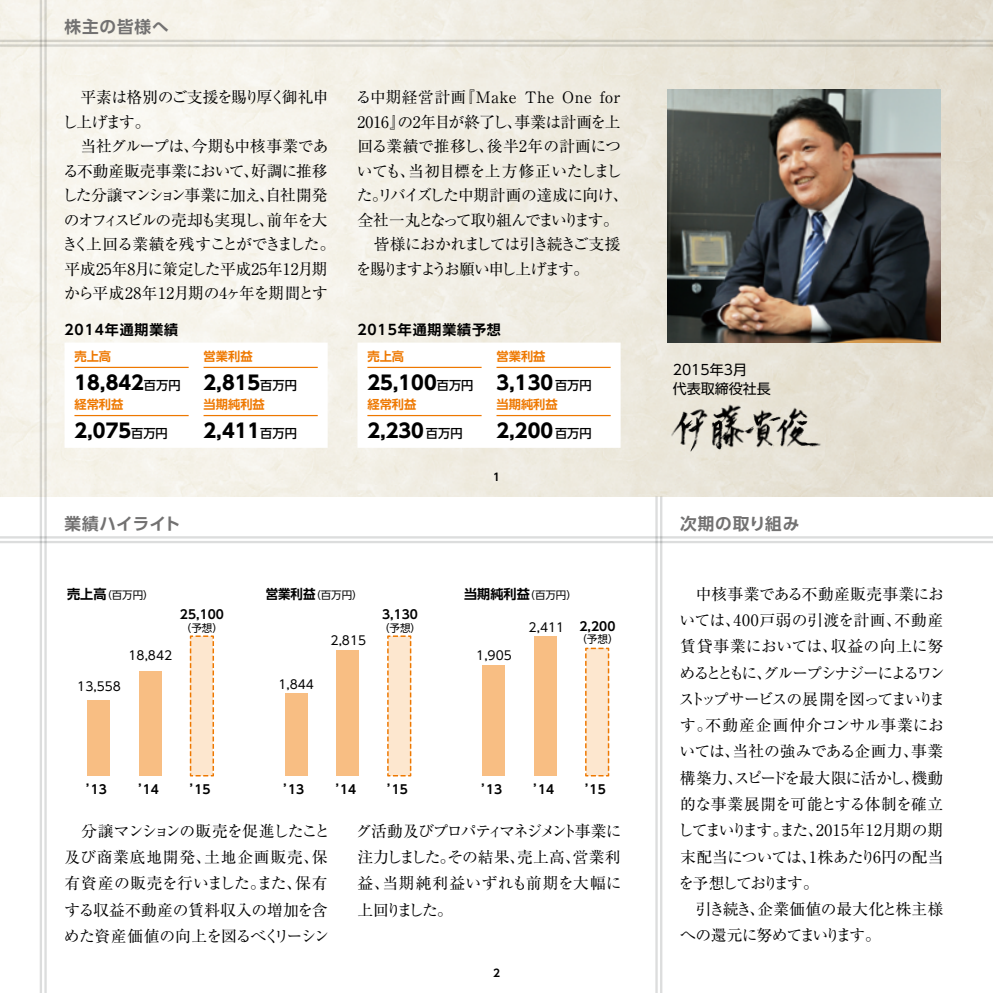
<style>
.page{position:relative;width:993px;height:993px;background:#fff}
.page>*{position:absolute;margin:0;border:0;box-sizing:border-box;transform-origin:0 0}
.t1{font:700 19.25px "UD Shin Go Pro";color:#000}
.t2{font:700 16.62px "UD Shin Go Pro De";letter-spacing:.05em;color:#727171}
.t3{font:700 16.62px "UD Shin Go Pro De";letter-spacing:.01em;color:#727171}
.t4{font:15.75px/26.2px "Ryumin Pro";letter-spacing:-.04em;color:#000}
.t5{font:15.75px/26.2px "Ryumin Pro";color:#000}
.t6{font:700 14px "UD Shin Go Pro De";letter-spacing:.06em;color:#000}
.t7{font:14px/19.2px "UD Shin Go Pro";color:#000}
.t8{font:700 13.12px "UD Shin Go Pro De";color:#000}
.t9{font:700 12.25px "UD Shin Go Pro De";color:#000}
.t10{font:12.25px "UD Shin Go Pro";color:#000}
.t11{font:700 12.25px "UD Shin Go Pro De";color:#ee7800}
.t12{font:10.5px "UD Shin Go Pro";letter-spacing:-.005em;color:#000}
.t13{font:700 10.5px "UD Shin Go Pro De";color:#000}
.s1{font-weight:500;font-size:12.25px}
.s2{font-family:"UD Shin Go Pro De";font-weight:700;font-size:13.12px}
.s3{font-family:"UD Shin Go Pro";font-weight:400;font-size:10.5px}
.s4{font-family:"UD Shin Go Pro De";font-weight:700}
</style>
<div class="page">
<img style="left:0;top:0;width:992px;height:496px">
<svg style="left:64px;top:342px;width:263px;height:105px"></svg>
<hr style="left:74px;top:366px;width:115px;height:2px;background:#ee7800">
<hr style="left:203px;top:366px;width:114px;height:2px;background:#ee7800">
<hr style="left:74px;top:415px;width:115px;height:1px;background:#ee7800">
<hr style="left:203px;top:415px;width:114px;height:1px;background:#ee7800">
<svg style="left:357px;top:342px;width:263px;height:105px"></svg>
<hr style="left:367px;top:366px;width:114px;height:2px;background:#ee7800">
<hr style="left:496px;top:366px;width:114px;height:2px;background:#ee7800">
<hr style="left:367px;top:415px;width:114px;height:1px;background:#ee7800">
<hr style="left:496px;top:415px;width:114px;height:1px;background:#ee7800">
<img style="left:668px;top:401px;width:156px;height:55px">
<hr style="left:0;top:44px;width:992px;height:3px;background:#dcdddd">
<hr style="left:0;top:40px;width:992px;height:2px;background:#dcdddd">
<hr style="left:44px;top:0;width:3px;height:496px;background:#dcdddd">
<hr style="left:40px;top:0;width:2px;height:496px;background:#dcdddd">
<img style="left:667px;top:89px;width:273px;height:253px">
<div style="left:87px;top:700px;width:23px;height:75px;background:#f8be83"></div>
<div style="left:139px;top:670px;width:23px;height:105px;background:#f8be83"></div>
<svg style="left:189px;top:635px;width:25px;height:142px;background:#fbdebf"></svg>
<div style="left:284px;top:693px;width:23px;height:82px;background:#f8be83"></div>
<div style="left:336px;top:650px;width:23px;height:125px;background:#f8be83"></div>
<svg style="left:387px;top:635px;width:25px;height:142px;background:#fbdebe"></svg>
<div style="left:482px;top:665px;width:23px;height:110px;background:#f8be83"></div>
<div style="left:534px;top:636px;width:22px;height:139px;background:#f8be83"></div>
<svg style="left:585px;top:647px;width:25px;height:130px;background:#fbdebe"></svg>
<hr style="left:0;top:540px;width:992px;height:3px;background:#dcdddd">
<hr style="left:0;top:536px;width:992px;height:2px;background:#dcdddd">
<hr style="left:44px;top:496px;width:3px;height:496px;background:#dcdddd">
<hr style="left:40px;top:496px;width:2px;height:496px;background:#dcdddd">
<hr style="left:659px;top:496px;width:3px;height:496px;background:#dcdddd">
<hr style="left:655px;top:496px;width:2px;height:496px;background:#dcdddd">
<p class="t2" style="left:64px;top:13px;width:106px">株主の皆様へ</p>
<p class="t4" style="left:62px;top:84px;width:275px;line-height:24.5px">　平素は格別のご支援を賜り厚く御礼申し上げます。<br>　当社グループは、今期も中核事業である不動産販売事業において、好調に推移した分譲マンション事業に加え、自社開発のオフィスビルの売却も実現し、前年を大きく上回る業績を残すことができました。平成25年8月に策定した平成25年12月期から平成28年12月期の4ヶ年を期間とす</p>
<p class="t6" style="left:64px;top:318px;width:115px">2014年通期業績</p>
<p class="t11" style="left:74px;top:346px;width:38px">売上高</p>
<p class="t11" style="left:203px;top:346px;width:50px">営業利益</p>
<p class="t1" style="left:74px;top:367px;width:224px">18,842<span class="s1">百万円</span> 2,815<span class="s1">百万円</span></p>
<p class="t11" style="left:74px;top:394px;width:50px">経常利益</p>
<p class="t11" style="left:203px;top:394px;width:63px">当期純利益</p>
<p class="t1" style="left:74px;top:415px;width:95px">2,075<span class="s1">百万円</span></p>
<p class="t1" style="left:203px;top:415px;width:95px">2,411<span class="s1">百万円</span></p>
<p class="t3" style="left:64px;top:509px;width:117px">業績ハイライト</p>
<p class="t4" style="left:356px;top:84px;width:274px;line-height:24.5px">る中期経営計画『Make The One for<br>2016』の2年目が終了し、事業は計画を上回る業績で推移し、後半2年の計画についても、当初目標を上方修正いたしました。リバイズした中期計画の達成に向け、全社一丸となって取り組んでまいります。　皆様におかれましては引き続きご支援を賜りますようお願い申し上げます。</p>
<p class="t6" style="left:357px;top:318px;width:145px">2015年通期業績予想</p>
<p class="t11" style="left:367px;top:346px;width:38px">売上高</p>
<p class="t11" style="left:496px;top:346px;width:50px">営業利益</p>
<p class="t1" style="left:367px;top:367px;width:226px">25,100<span class="s1">百万円</span> 3,130 <span class="s1">百万円</span></p>
<p class="t11" style="left:367px;top:394px;width:50px">経常利益</p>
<p class="t11" style="left:496px;top:394px;width:63px">当期純利益</p>
<p class="t1" style="left:367px;top:415px;width:97px">2,230 <span class="s1">百万円</span></p>
<p class="t1" style="left:496px;top:415px;width:97px">2,200 <span class="s1">百万円</span></p>
<p class="t13" style="left:493px;top:468px;width:8px">1</p>
<p class="t12" style="left:67px;top:586px;width:88px"><span class="s2">売上高</span>（百万円）</p>
<p class="t12" style="left:265px;top:586px;width:98px"><span class="s2">営業利益</span>（百万円）</p>
<p class="t8" style="left:464px;top:583px;width:114px">当期純利益<span class="s3">（百万円）</span></p>
<p class="t10" style="left:77px;top:676px;width:45px">13,558</p>
<p class="t10" style="left:128px;top:645px;width:45px">18,842</p>
<p class="t9" style="left:180px;top:604px;width:45px">25,100</p>
<p class="t12" style="left:181px;top:619px;width:43px">（予想）</p>
<p class="t10" style="left:278px;top:674px;width:37px">1,844</p>
<p class="t10" style="left:330px;top:630px;width:37px">2,815</p>
<p class="t9" style="left:382px;top:604px;width:37px">3,130</p>
<p class="t12" style="left:379px;top:619px;width:43px">（予想）</p>
<p class="t10" style="left:476px;top:645px;width:37px">1,905</p>
<p class="t10" style="left:528px;top:616px;width:88px">2,411 <span class="s4">2,200</span></p>
<p class="t12" style="left:576px;top:630px;width:43px">（予想）</p>
<p class="t9" style="left:86px;top:779px;width:22px">’13</p>
<p class="t9" style="left:138px;top:779px;width:22px">’14</p>
<p class="t9" style="left:190px;top:779px;width:22px">’15</p>
<p class="t9" style="left:283px;top:779px;width:22px">’13</p>
<p class="t9" style="left:335px;top:779px;width:22px">’14</p>
<p class="t9" style="left:387px;top:779px;width:22px">’15</p>
<p class="t9" style="left:481px;top:779px;width:22px">’13</p>
<p class="t9" style="left:533px;top:779px;width:22px">’14</p>
<p class="t9" style="left:585px;top:779px;width:22px">’15</p>
<p class="t5" style="left:64px;top:816px;width:267px">　分譲マンションの販売を促進したこと及び商業底地開発、土地企画販売、保有資産の販売を行いました。また、保有する収益不動産の賃料収入の増加を含めた資産価値の向上を図るべくリーシン</p>
<p class="t4" style="left:356px;top:816px;width:267px;text-align:justify">グ活動及びプロパティマネジメント事業に注力しました。その結果、売上高、営業利益、当期純利益いずれも前期を大幅に上回りました。</p>
<p class="t13" style="left:493px;top:964px;width:8px">2</p>
<p class="t7" style="left:672px;top:359px;width:99px">2015年3月<br>代表取締役社長</p>
<p class="t2" style="left:680px;top:509px;width:121px">次期の取り組み</p>
<p class="t4" style="left:677px;top:579px;width:269px">　中核事業である不動産販売事業においては、400戸弱の引渡を計画、不動産賃貸事業においては、収益の向上に努めるとともに、グループシナジーによるワンストップサービスの展開を図ってまいります。不動産企画仲介コンサル事業においては、当社の強みである企画力、事業構築力、スピードを最大限に活かし、機動的な事業展開を可能とする体制を確立してまいります。また、2015年12月期の期末配当については、1株あたり6円の配当を予想しております。<br>　引き続き、企業価値の最大化と株主様への還元に努めてまいります。</p>
</div>
